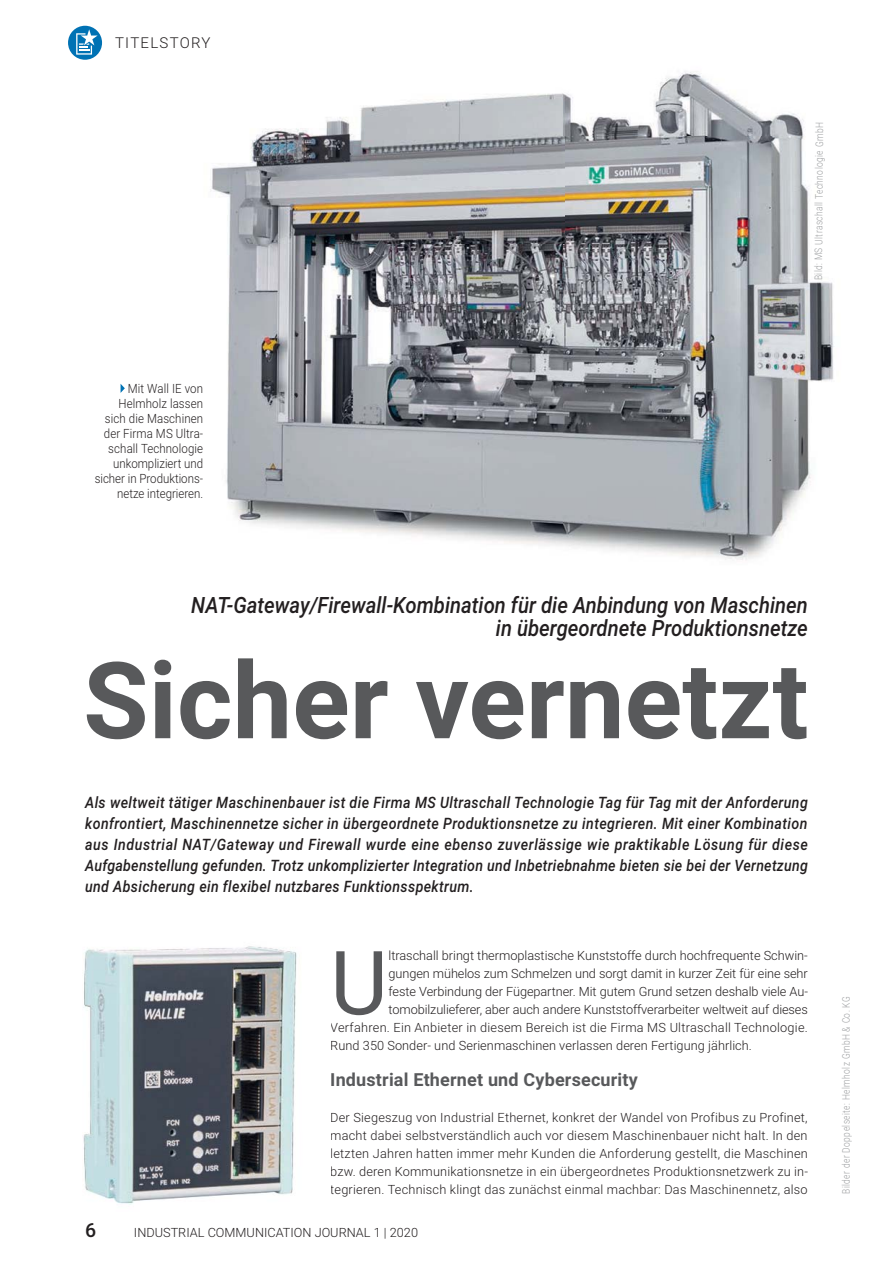
<style>
.page{position:relative;width:893px;height:1263px;background:#fff}
.page>*{position:absolute;margin:0;border:0;box-sizing:border-box;transform-origin:0 0}
.t1{font:700 106.5px "Roboto";color:#58595b}
.t2{font:88.65px "Roboto";color:#58595b}
.t3{font:italic 500 22.5px/22.5px "Roboto";color:#231f20;text-align:right;scale:.9 1}
.t4{font:500 19.5px "Roboto";color:#231f20}
.t5{font:700 18px "Roboto";letter-spacing:.01em;color:#58595b}
.t6{font:italic 500 15.75px/21px "Roboto";letter-spacing:.025em;color:#231f20;text-align:justify;scale:.9 1}
.t7{font:300 15px "Roboto";letter-spacing:.085em;color:#231f20}
.t8{font:300 12.75px/18px "Roboto";color:#231f20;text-align:justify}
.t9{font:300 12.75px/15px "Roboto";color:#231f20;text-align:right;scale:.9 1}
.t10{font:300 12.75px "Roboto";letter-spacing:.02em;color:#231f20}
.t11{font:300 10.5px "Roboto";letter-spacing:.05em;color:#9d9fa1;scale:.8 1}
</style>
<div class="page">
<img style="left:210px;top:71px;width:624px;height:489px">
<svg style="left:120px;top:384px;width:5px;height:9px"></svg>
<div style="left:68px;top:26px;width:34px;height:34px;background:#0072b4;border-radius:50%"></div>
<svg style="left:76px;top:29px;width:22px;height:26px"></svg>
<img style="left:83px;top:946px;width:214px;height:259px">
<p class="t7" style="left:115px;top:37px;width:97px">TITELSTORY</p>
<p class="t11" style="left:814px;top:280px;width:199px;rotate:-90deg">Bild: MS Ultraschall Technologie GmbH</p>
<p class="t9" style="left:95px;top:382px;width:122px">Mit Wall IE von<br>Helmholz lassen sich die Maschinen der Firma MS Ultra&shy;schall Technologie unkompliziert und sicher in Produktions - netze integrieren.</p>
<h3 class="t3" style="left:191px;top:596px;width:686px">NAT-Gateway/Firewall-Kombination für die Anbindung von Maschinen in übergeordnete Produktionsnetze</h3>
<h1 class="t1" style="left:83px;top:658px;width:726px">Sicher vernetzt</h1>
<p class="t6" style="left:85px;top:793px;width:804px">Als weltweit tätiger Maschinenbauer ist die Firma MS Ultraschall Technologie Tag für Tag mit der Anforderung konfrontiert, Maschinennetze sicher in übergeordnete Produktionsnetze zu integrieren. Mit einer Kombination aus Industrial NAT/Gateway und Firewall wurde eine ebenso zuverlässige wie praktikable Lösung für diese Aufgabenstellung gefunden. Trotz unkomplizierter Integration und Inbetriebnahme bieten sie bei der Vernetzung und Absicherung ein flexibel nutzbares Funktionsspektrum.</p>
<h2 class="t2" style="left:330px;top:932px;width:59px">U</h2>
<p class="t8" style="left:388px;top:948px;width:420px">ltraschall bringt thermoplastische Kunststoffe durch hochfrequente Schwin-</p>
<p class="t8" style="left:388px;top:966px;width:420px">gungen mühelos zum Schmelzen und sorgt damit in kurzer Zeit für eine sehr</p>
<p class="t8" style="left:388px;top:984px;width:421px">feste Verbindung der Fügepartner. Mit gutem Grund setzen deshalb viele Au-</p>
<p class="t8" style="left:388px;top:1002px;width:421px">tomobilzulieferer, aber auch andere Kunststoffverarbeiter weltweit auf dieses</p>
<p class="t10" style="left:330px;top:1023px;width:479px">Verfahren. Ein Anbieter in diesem Bereich ist die Firma MS Ultraschall Technologie.</p>
<p class="t8" style="left:330px;top:1038px;width:423px">Rund 350 Sonder- und Serienmaschinen verlassen deren Fertigung jährlich.</p>
<h3 class="t5" style="left:330px;top:1073px;width:309px">Industrial Ethernet und Cybersecurity</h3>
<p class="t8" style="left:330px;top:1110px;width:479px">Der Siegeszug von Industrial Ethernet, konkret der Wandel von Profibus zu Profinet, macht dabei selbstverständlich auch vor diesem Maschinenbauer nicht halt. In den letzten Jahren hatten immer mehr Kunden die Anforderung gestellt, die Maschinen bzw. deren Kommunikationsnetze in ein übergeordnetes Produktionsnetzwerk zu in&shy;tegrieren. Technisch klingt das zunächst einmal machbar: Das Maschinennetz, also</p>
<h3 class="t4" style="left:85px;top:1222px;width:13px">6</h3>
<p class="t8" style="left:134px;top:1224px;width:285px">INDUSTRIAL COMMUNICATION JOURNAL 1 | 2020</p>
<p class="t11" style="left:842px;top:1194px;width:249px;rotate:-90deg">Bilder der Doppelseite: Helmholz GmbH &amp; Co. KG</p>
</div>
